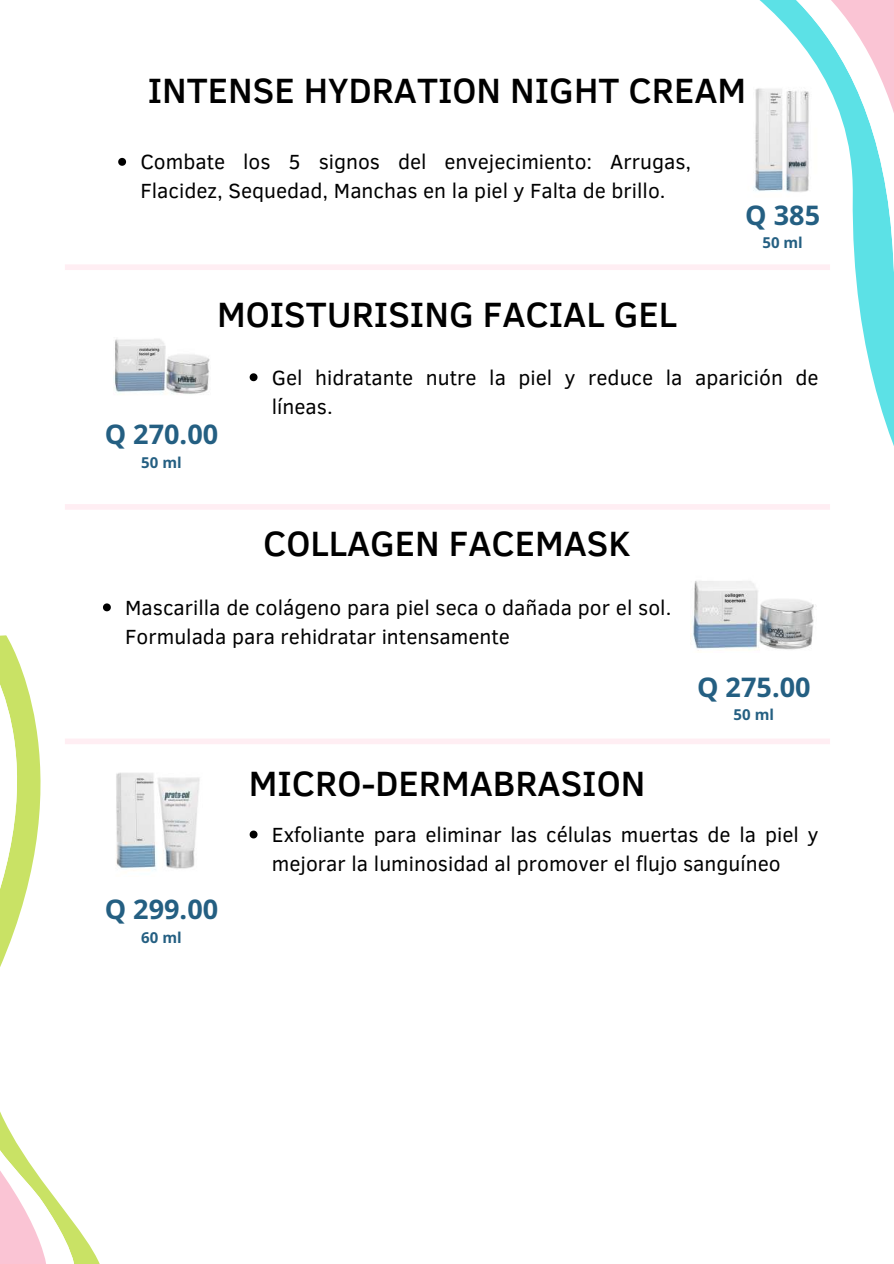
<style>
.page{position:relative;width:894px;height:1264px;background:#fff}
.page>*{position:absolute;margin:0;border:0;box-sizing:border-box;transform-origin:0 0}
.t1{font:500 36px "Clear Sans";color:#000}
.t2{font:700 27px "Noto Sans";color:#245f82}
.t3{font:21px/29.2px "Clear Sans";color:#000}
.t4{font:700 15px "Noto Sans";color:#245f82}
</style>
<div class="page">
<div style="left:65px;top:738px;width:764px;height:6px;background:#ffeef3"></div>
<div style="left:65px;top:504px;width:764px;height:5px;background:#ffeef3"></div>
<div style="left:65px;top:264px;width:764px;height:6px;background:#ffeef3"></div>
<svg style="left:603px;top:0;width:290px;height:510px"></svg>
<svg style="left:55px;top:1198px;width:31px;height:65px"></svg>
<svg style="left:0;top:635px;width:55px;height:628px"></svg>
<img style="left:113px;top:339px;width:97px;height:56px">
<img style="left:690px;top:581px;width:124px;height:70px">
<img style="left:116px;top:772px;width:84px;height:99px">
<svg style="left:103px;top:603px;width:8px;height:8px"></svg>
<svg style="left:118px;top:158px;width:8px;height:8px"></svg>
<svg style="left:249px;top:373px;width:8px;height:8px"></svg>
<svg style="left:249px;top:830px;width:8px;height:8px"></svg>
<h1 class="t1" style="left:148px;top:64px;width:599px">INTENSE HYDRATION NIGHT CREAM</h1>
<p class="t3" style="left:140px;top:146px;width:552px">Combate los 5 signos del envejecimiento: Arrugas,<br>Flacidez, Sequedad, Manchas en la piel y Falta de brillo.</p>
<h1 class="t1" style="left:217px;top:288px;width:461px">MOISTURISING FACIAL GEL</h1>
<p class="t2" style="left:745px;top:196px;width:76px">Q 385</p>
<p class="t4" style="left:762px;top:232px;width:42px">50 ml</p>
<p class="t2" style="left:105px;top:415px;width:115px">Q 270.00</p>
<p class="t4" style="left:141px;top:451px;width:42px">50 ml</p>
<p class="t3" style="left:272px;top:361px;width:548px">Gel hidratante nutre la piel y reduce la aparición de líneas.</p>
<h1 class="t1" style="left:263px;top:517px;width:369px">COLLAGEN FACEMASK</h1>
<p class="t3" style="left:125px;top:591px;width:547px">Mascarilla de colágeno para piel seca o dañada por el sol.<br>Formulada para rehidratar intensamente</p>
<p class="t2" style="left:696px;top:668px;width:115px">Q 275.00</p>
<p class="t4" style="left:733px;top:704px;width:42px">50 ml</p>
<p class="t2" style="left:105px;top:890px;width:115px">Q 299.00</p>
<p class="t4" style="left:141px;top:926px;width:42px">60 ml</p>
<h1 class="t1" style="left:249px;top:757px;width:398px">MICRO-DERMABRASION</h1>
<p class="t3" style="left:272px;top:818px;width:548px">Exfoliante para eliminar las células muertas de la piel y mejorar la luminosidad al promover el flujo sanguíneo</p>
</div>
